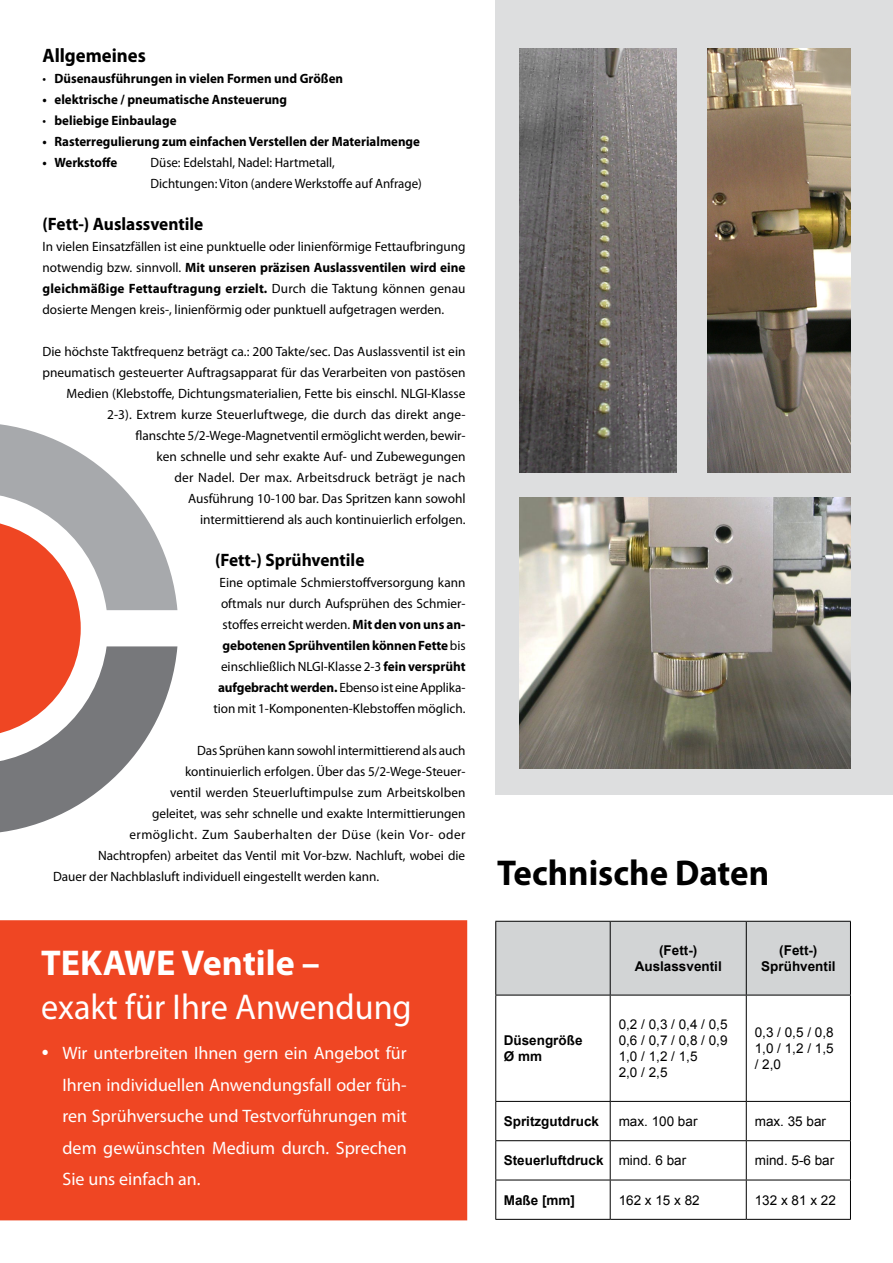
<style>
.page{position:relative;width:893px;height:1263px;background:#fff}
.page>*{position:absolute;margin:0;border:0;box-sizing:border-box;transform-origin:0 0}
.t1{font:36px "Myriad Pro";color:#fff;scale:.95 1}
.t2{font:700 36px "Myriad Pro";color:#000}
.t3{font:700 36px "Myriad Pro";color:#fff}
.t4{font:700 19.5px "Myriad Pro";color:#000;scale:.96 1}
.t5{font:18px/31.5px "Myriad Pro";color:#fff;text-align:justify}
.t6{font:700 18px "Myriad Pro";color:#000;scale:.96 1}
.t7{font:13.5px/21px "Myriad Pro";color:#000;text-align:right}
.t8{font:700 13.5px "Myriad Pro";color:#000;scale:.96 1}
.t9{font:13.5px/16.2px "Arial";color:#000}
.t10{font:700 13.5px/16.2px "Arial";color:#000;text-align:center}
.t11{font:13.5px/21px "Myriad Pro";color:#000;scale:.96 1}
.t12{font:13.5px "Myriad Pro";letter-spacing:.035em;color:#000}
.s1{font-weight:400}
.s2{font-weight:700}
</style>
<div class="page">
<div style="left:0;top:920px;width:467px;height:300px;background:#ef4623"></div>
<svg style="left:0;top:424px;width:177px;height:409px"></svg>
<div style="left:495px;top:0;width:398px;height:794px;background:#dddedf"></div>
<img style="left:707px;top:49px;width:143px;height:423px">
<img style="left:520px;top:497px;width:330px;height:271px">
<div style="left:496px;top:922px;width:354px;height:73px;background:#d2d4d5"></div>
<hr style="left:495px;top:921px;width:115px;height:1px;background:#000">
<hr style="left:610px;top:921px;width:136px;height:1px;background:#000">
<hr style="left:746px;top:921px;width:105px;height:1px;background:#000">
<hr style="left:495px;top:995px;width:115px;height:1px;background:#000">
<hr style="left:610px;top:995px;width:136px;height:1px;background:#000">
<hr style="left:746px;top:995px;width:105px;height:1px;background:#000">
<hr style="left:495px;top:1101px;width:115px;height:1px;background:#000">
<hr style="left:610px;top:1101px;width:136px;height:1px;background:#000">
<hr style="left:746px;top:1101px;width:105px;height:1px;background:#000">
<hr style="left:495px;top:1140px;width:115px;height:1px;background:#000">
<hr style="left:610px;top:1140px;width:136px;height:1px;background:#000">
<hr style="left:746px;top:1140px;width:105px;height:1px;background:#000">
<hr style="left:495px;top:1180px;width:115px;height:1px;background:#000">
<hr style="left:610px;top:1180px;width:136px;height:1px;background:#000">
<hr style="left:746px;top:1180px;width:105px;height:1px;background:#000">
<hr style="left:495px;top:1219px;width:115px;height:1px;background:#000">
<hr style="left:610px;top:1219px;width:136px;height:1px;background:#000">
<hr style="left:746px;top:1219px;width:105px;height:1px;background:#000">
<hr style="left:495px;top:922px;width:1px;height:73px;background:#000">
<hr style="left:495px;top:995px;width:1px;height:106px;background:#000">
<hr style="left:495px;top:1102px;width:1px;height:38px;background:#000">
<hr style="left:495px;top:1141px;width:1px;height:39px;background:#000">
<hr style="left:495px;top:1180px;width:1px;height:39px;background:#000">
<hr style="left:610px;top:922px;width:1px;height:73px;background:#000">
<hr style="left:746px;top:922px;width:1px;height:73px;background:#000">
<hr style="left:850px;top:922px;width:1px;height:73px;background:#000">
<hr style="left:610px;top:995px;width:1px;height:106px;background:#000">
<hr style="left:746px;top:995px;width:1px;height:106px;background:#000">
<hr style="left:850px;top:995px;width:1px;height:106px;background:#000">
<hr style="left:610px;top:1102px;width:1px;height:38px;background:#000">
<hr style="left:746px;top:1102px;width:1px;height:38px;background:#000">
<hr style="left:850px;top:1102px;width:1px;height:38px;background:#000">
<hr style="left:610px;top:1141px;width:1px;height:39px;background:#000">
<hr style="left:746px;top:1141px;width:1px;height:39px;background:#000">
<hr style="left:850px;top:1141px;width:1px;height:39px;background:#000">
<hr style="left:610px;top:1180px;width:1px;height:39px;background:#000">
<hr style="left:746px;top:1180px;width:1px;height:39px;background:#000">
<hr style="left:850px;top:1180px;width:1px;height:39px;background:#000">
<img style="left:520px;top:49px;width:157px;height:423px">
<svg style="left:43px;top:1050px;width:5px;height:5px"></svg>
<h2 class="t4" style="left:43px;top:42px;width:109px">Allgemeines</h2>
<p class="t8" style="left:43px;top:69px;width:315px"><span class="s1">•</span> Düsenausführungen in vielen Formen und Größen</p>
<p class="t8" style="left:43px;top:90px;width:256px">• elektrische / pneumatische Ansteuerung</p>
<p class="t8" style="left:43px;top:111px;width:141px"><span class="s1">•</span> beliebige Einbaulage</p>
<p class="t8" style="left:43px;top:132px;width:395px">• Rasterregulierung zum einfachen Verstellen der Materialmenge</p>
<p class="t8" style="left:43px;top:153px;width:79px">• Werkstoffe</p>
<p class="t11" style="left:151px;top:151px;width:284px">Düse: Edelstahl, Nadel: Hartmetall,<br>Dichtungen: Viton (andere Werkstoffe auf Anfrage)</p>
<h3 class="t6" style="left:43px;top:212px;width:169px">(Fett-) Auslassventile</h3>
<p class="t7" style="left:43px;top:235px;width:425px;text-align:justify">In vielen Einsatzfällen ist eine punktuelle oder linienförmige Fettaufbringung notwendig bzw. sinnvoll. <span class="s2">Mit unseren präzisen Auslassventilen wird eine gleichmäßige Fettauftragung erzielt.</span> Durch die Taktung können genau dosierte Mengen kreis-, linienförmig oder punktuell aufgetragen werden.</p>
<p class="t7" style="left:43px;top:340px;width:425px">Die höchste Taktfrequenz beträgt ca.: 200 Takte/sec. Das Auslassventil ist ein pneumatisch gesteuerter Auftragsapparat für das Verarbeiten von pastösen Medien (Klebstoffe, Dichtungsmaterialien, Fette bis einschl. NLGI-Klasse 2-3). Extrem kurze Steuerluftwege, die durch das direkt ange-<br>flanschte 5/2-Wege-Magnetventil ermöglicht werden, bewir-<br>ken schnelle und sehr exakte Auf- und Zubewegungen<br>der Nadel. Der max. Arbeitsdruck beträgt je nach<br>Ausführung 10-100 bar. Das Spritzen kann sowohl<br>intermittierend als auch kontinuierlich erfolgen.</p>
<h3 class="t6" style="left:215px;top:548px;width:157px">(Fett-) Sprühventile</h3>
<p class="t7" style="left:214px;top:571px;width:254px">Eine optimale Schmierstoffversorgung kann oftmals nur durch Aufsprühen des Schmier&shy;stoffes erreicht werden. <span class="s2">Mit den von uns an&shy;gebotenenSprühventilenkönnen Fette</span> bis einschließlich NLGI-Klasse 2-3 <span class="s2">feinversprüht aufgebrachtwerden.</span> Ebenso ist eine Applika&shy;tion mit 1-Komponenten-Klebstoffen möglich.</p>
<p class="t7" style="left:197px;top:739px;width:270px">Das Sprühen kann sowohl intermittierend als auch</p>
<p class="t7" style="left:185px;top:760px;width:282px">kontinuierlich erfolgen. Über das 5/2-Wege-Steuer-</p>
<p class="t7" style="left:170px;top:781px;width:297px">ventil werden Steuerluftimpulse zum Arbeitskolben</p>
<p class="t7" style="left:152px;top:802px;width:315px">geleitet, was sehr schnelle und exakte Intermittierungen</p>
<p class="t12" style="left:130px;top:826px;width:337px">ermöglicht. Zum Sauberhalten der Düse (kein Vor- oder</p>
<p class="t7" style="left:98px;top:844px;width:369px">Nachtropfen) arbeitet das Ventil mit Vor-bzw. Nachluft, wobei die</p>
<p class="t7" style="left:53px;top:865px;width:328px">Dauer der Nachblasluft individuell eingestellt werden kann.</p>
<h1 class="t3" style="left:41px;top:939px;width:280px">TEKAWE Ventile –</h1>
<h1 class="t1" style="left:41px;top:984px;width:391px">exakt für Ihre Anwendung</h1>
<h3 class="t5" style="left:62px;top:1037px;width:346px">Wir unterbreiten Ihnen gern ein Angebot für Ihren individuellen Anwendungsfall oder füh&shy;ren Sprühversuche und Testvorführungen mit dem gewünschten Medium durch. Sprechen Sie uns einfach an.</h3>
<h1 class="t2" style="left:497px;top:850px;width:273px">Technische Daten</h1>
<p class="t10" style="left:504px;top:1032px;width:80px;text-align:left">Düsengröße<br>Ø mm</p>
<p class="t10" style="left:635px;top:942px;width:89px">(Fett-)<br>Auslassventil</p>
<p class="t10" style="left:761px;top:942px;width:76px">(Fett-)<br>Sprühventil</p>
<p class="t9" style="left:619px;top:1016px;width:110px">0,2 / 0,3 / 0,4 / 0,5<br>0,6 / 0,7 / 0,8 / 0,9<br>1,0 / 1,2 / 1,5<br>2,0 / 2,5</p>
<p class="t9" style="left:755px;top:1024px;width:80px;text-align:justify">0,3 / 0,5 / 0,8<br>1,0 / 1,2 / 1,5 / 2,0</p>
<p class="t10" style="left:504px;top:1113px;width:97px">Spritzgutdruck</p>
<p class="t9" style="left:619px;top:1113px;width:80px">max. 100 bar</p>
<p class="t9" style="left:755px;top:1113px;width:73px">max. 35 bar</p>
<p class="t10" style="left:504px;top:1153px;width:184px">Steuerluftdruck <span class="s1">mind. 6 bar</span></p>
<p class="t9" style="left:755px;top:1152px;width:81px">mind. 5-6 bar</p>
<p class="t10" style="left:504px;top:1192px;width:73px">Maße [mm]</p>
<p class="t9" style="left:619px;top:1192px;width:83px">162 x 15 x 82</p>
<p class="t9" style="left:755px;top:1192px;width:83px">132 x 81 x 22</p>
</div>
